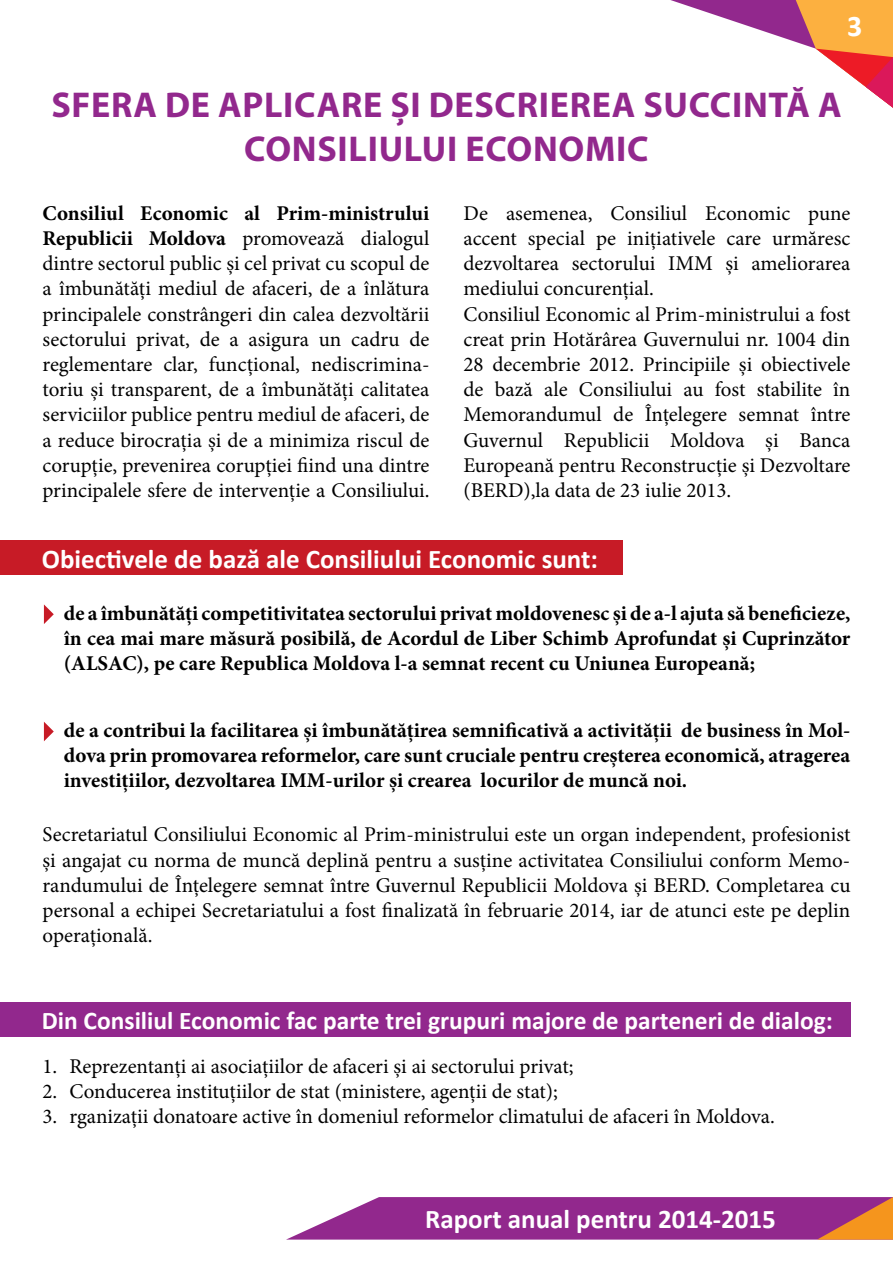
<style>
.page{position:relative;width:893px;height:1263px;background:#fff}
.page>*{position:absolute;margin:0;border:0;box-sizing:border-box;transform-origin:0 0}
.t1{font:700 36px/43.2px "Myriad Pro";letter-spacing:.02em;color:#92288d;text-align:center}
.t2{font:700 30px "Calibri";color:#fff}
.t3{font:700 27px "Calibri";color:#fff}
.t4{font:700 25.5px "Calibri";color:#fff}
.t5{font:21px/25.2px "Minion Pro";color:#000;text-align:justify}
.t6{font:700 21px/25.2px "Minion Pro";color:#000;text-align:justify}
.s1{font-weight:700}
</style>
<div class="page">
<div style="left:0;top:1002px;width:850px;height:34px;background:#92288d"></div>
<div style="left:0;top:541px;width:623px;height:34px;background:#c71b26"></div>
<svg style="left:287px;top:1197px;width:606px;height:42px;background:#a03f8f"></svg>
<svg style="left:670px;top:0;width:223px;height:108px"></svg>
<svg style="left:44px;top:604px;width:10px;height:20px"></svg>
<svg style="left:44px;top:722px;width:10px;height:19px"></svg>
<h2 class="t2" style="left:847px;top:7px;width:17px">3</h2>
<h1 class="t1" style="left:51px;top:82px;width:792px">SFERA DE APLICARE ȘI DESCRIEREA SUCCINTĂ A<br>CONSILIULUI ECONOMIC</h1>
<p class="t5" style="left:43px;top:201px;width:388px"><span class="s1">Consiliul Economic al Prim-ministrului Republicii Moldova</span> promovează dialogul dintre sectorul public și cel privat cu scopul de a îmbunătăți mediul de afaceri, de a înlătura principalele constrângeri din calea dezvoltării sectorului privat, de a asigura un cadru de reglementare clar, funcțional, nediscrimina&shy;toriu și transparent, de a îmbunătăți calitatea serviciilor publice pentru mediul de afaceri, de a reduce birocrația și de a minimiza riscul de corupție, prevenirea corupției fiind una dintre principalele sfere de intervenție a Consiliului.</p>
<p class="t5" style="left:463px;top:201px;width:388px;text-align:left">De asemenea, Consiliul Economic pune accent special pe inițiativele care urmăresc dezvoltarea sectorului IMM și ameliorarea mediului concurențial.<br>Consiliul Economic al Prim-ministrului a fost creat prin Hotărârea Guvernului nr. 1004 din 28 decembrie 2012. Principiile și obiectivele de bază ale Consiliului au fost stabilite în Memorandumul de Înțelegere semnat între Guvernul Republicii Moldova și Banca Europeană pentru Reconstrucție și Dezvoltare (BERD),la data de 23 iulie 2013.</p>
<p class="t3" style="left:42px;top:542px;width:558px">Obiectivele de bază ale Consiliului Economic sunt:</p>
<p class="t6" style="left:64px;top:600px;width:788px">de a îmbunătăți competitivitatea sectorului privat moldovenesc și de a-l ajuta să beneficieze, în cea mai mare măsură posibilă, de Acordul de Liber Schimb Aprofundat și Cuprinzător (ALSAC), pe care Republica Moldova l-a semnat recent cu Uniunea Europeană;</p>
<p class="t6" style="left:64px;top:717px;width:788px">de a contribui la facilitarea și îmbunătățirea semnificativă a activității de business în Mol&shy;dova prin promovarea reformelor, care sunt cruciale pentru creșterea economică, atragerea investițiilor, dezvoltarea IMM-urilor și crearea locurilor de muncă noi.</p>
<p class="t5" style="left:43px;top:822px;width:809px">Secretariatul Consiliului Economic al Prim-ministrului este un organ independent, profesionist și angajat cu norma de muncă deplină pentru a susține activitatea Consiliului conform Memo&shy;randumului de Înțelegere semnat între Guvernul Republicii Moldova și BERD. Completarea cu personal a echipei Secretariatului a fost finalizată în februarie 2014, iar de atunci este pe deplin operațională.</p>
<p class="t4" style="left:42px;top:1004px;width:792px">Din Consiliul Economic fac parte trei grupuri majore de parteneri de dialog:</p>
<p class="t5" style="left:43px;top:1054px;width:532px">1. Reprezentanți ai asociațiilor de afaceri și ai sectorului privat;</p>
<p class="t5" style="left:43px;top:1079px;width:517px">2. Conducerea instituțiilor de stat (ministere, agenții de stat);</p>
<p class="t5" style="left:43px;top:1104px;width:734px">3. rganizații donatoare active în domeniul reformelor climatului de afaceri în Moldova.</p>
<p class="t3" style="left:425px;top:1202px;width:352px">Raport anual pentru 2014-2015</p>
</div>
